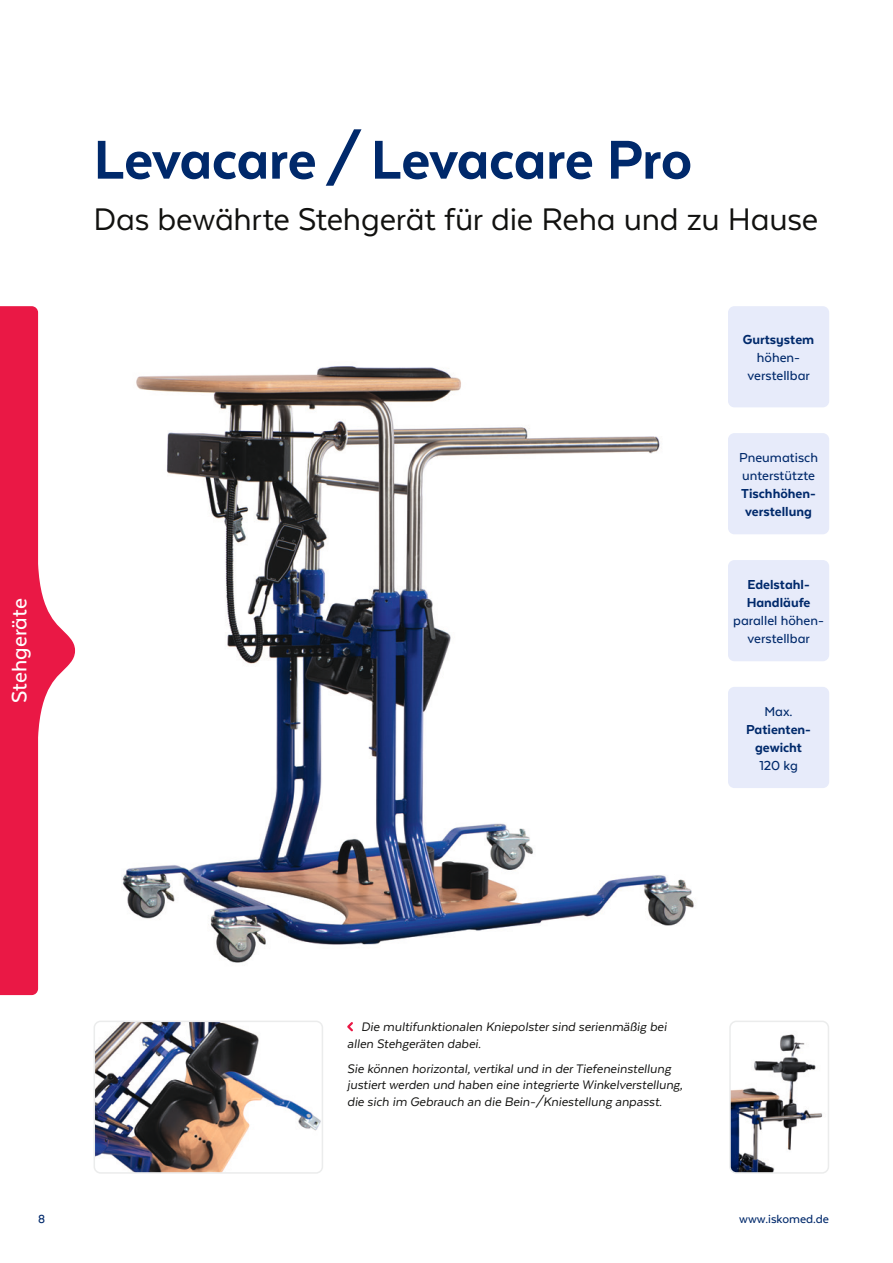
<style>
.page{position:relative;width:893px;height:1263px;background:#fff}
.page>*{position:absolute;margin:0;border:0;box-sizing:border-box;transform-origin:0 0}
.t1{font:800 63px "Texta Alt";letter-spacing:-.015em;color:#00296b}
.t2{font:36px "Texta Alt";letter-spacing:-.01em;color:#11110f}
.t3{font:500 24px "Texta Alt";color:#fff}
.t4{font:500 15px/18px "Texta Alt";color:#00296b;text-align:center}
.t5{font:800 15px/18px "Texta Alt";color:#00296b;text-align:center}
.Details_Texte_kursiv{font:italic 14.25px/16.5px "Texta Alt";color:#11110f}
.t6{font:500 13.5px "Texta Alt";color:#00296b}
.s1{font-weight:800}
.s2{font-weight:500}
</style>
<div class="page">
<img style="left:732px;top:1023px;width:91px;height:148px">
<div style="left:729px;top:1020px;width:100px;height:154px;border:2px solid #ebecec;border-radius:6px"></div>
<img style="left:97px;top:1023px;width:223px;height:148px">
<div style="left:94px;top:1020px;width:229px;height:154px;border:2px solid #ebecec;border-radius:6px"></div>
<img style="left:122px;top:366px;width:572px;height:597px">
<svg style="left:0;top:306px;width:75px;height:689px;fill:#ea1845"></svg>
<div style="left:728px;top:687px;width:101px;height:101px;background:#e7ebfa;border-radius:6px"></div>
<div style="left:728px;top:560px;width:101px;height:101px;background:#e7ebfa;border-radius:6px"></div>
<div style="left:728px;top:433px;width:101px;height:101px;background:#e7ebfa;border-radius:6px"></div>
<div style="left:728px;top:306px;width:101px;height:101px;background:#e7ebfa;border-radius:6px"></div>
<svg style="left:347px;top:1022px;width:6px;height:10px"></svg>
<p class="t1" style="left:94px;top:127px;width:600px">Levacare/Levacare Pro</p>
<p class="t2" style="left:94px;top:200px;width:726px">Das bewährte Stehgerät für die Reha und zu Hause</p>
<p class="t4" style="left:743px;top:331px;width:73px"><span class="s1">Gurtsystem </span>höhen&shy;verstellbar</p>
<h3 class="t3" style="left:7px;top:703px;width:106px;rotate:-90deg">Stehgeräte</h3>
<p class="t4" style="left:739px;top:449px;width:80px;text-align:left">Pneumatisch unterstützte<br><span class="s1">Tischhöhen&shy;verstellung</span></p>
<p class="t4" style="left:733px;top:576px;width:92px"><span class="s1">Edelstahl-<br>Handläufe </span>parallel höhen&shy;verstellbar</p>
<p class="t5" style="left:746px;top:702px;width:66px"><span class="s2">Max.<br></span>Patienten&shy;gewicht<br><span class="s2">120 kg</span></p>
<p class="Details_Texte_kursiv" style="left:347px;top:1019px;width:321px;text-indent:14px">Die multifunktionalen Kniepolster sind serienmäßig bei allen Stehgeräten dabei.</p>
<p class="Details_Texte_kursiv" style="left:347px;top:1060px;width:337px">Sie können horizontal, vertikal und in der Tiefeneinstellung justiert werden und haben eine integrierte Winkelverstellung, die sich im Gebrauch an die Bein-/Kniestellung anpasst.</p>
<p class="t6" style="left:38px;top:1212px;width:9px">8</p>
<p class="t6" style="left:739px;top:1212px;width:91px">www.iskomed.de</p>
</div>
